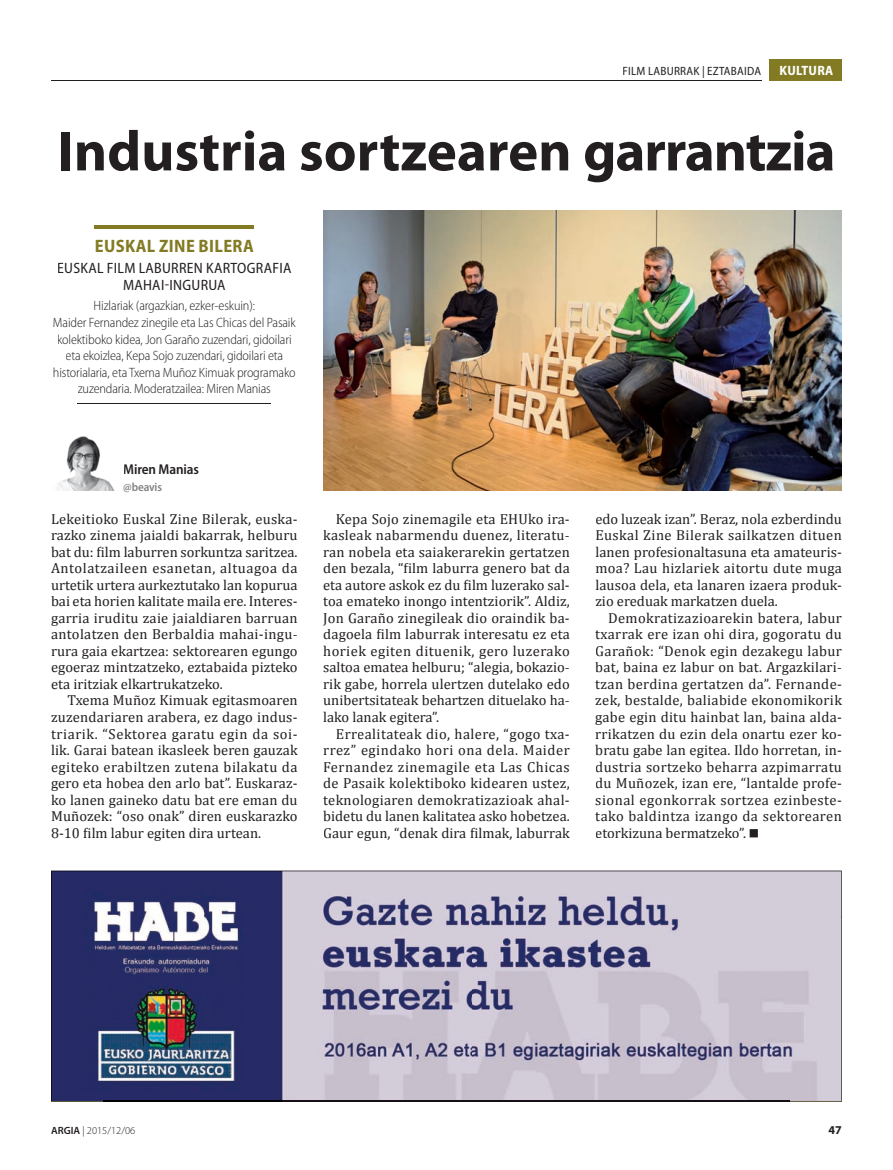
<style>
.page{position:relative;width:893px;height:1170px;background:#fff}
.page>*{position:absolute;margin:0;border:0;box-sizing:border-box;transform-origin:0 0}
.t1{font:700 57px "Myriad Pro";color:#231f20}
.t2{font:700 semi-condensed 18px "Myriad Pro";letter-spacing:.02em;color:#827b24}
.t3{font:semi-condensed 15px/16.5px "Myriad Pro";letter-spacing:.02em;color:#231f20;text-align:center}
.t4{font:14.55px/16.5px "Cambria";color:#231f20;text-align:justify}
.t5{font:600 semi-condensed 14.25px "Myriad Pro";letter-spacing:-.01em;color:#231f20}
.t6{font:300 semi-condensed 13.5px/16.5px "Myriad Pro";letter-spacing:-.01em;color:#231f20;text-align:center}
.t7{font:700 semi-condensed 13.5px "Myriad Pro";letter-spacing:.02em;color:#fff}
.t8{font:semi-condensed 12px "Myriad Pro";letter-spacing:.02em;color:#231f20}
.t9{font:600 semi-condensed 12px "Myriad Pro";letter-spacing:-.01em;color:#808285}
.t10{font:700 12px "Myriad Pro";color:#231f20}
.t11{font:300 10.5px "Myriad Pro";color:#231f20}
.s1{font-weight:600}
</style>
<div class="page">
<hr style="left:51px;top:80px;width:710px;height:1px;background:#231f20">
<img style="left:104px;top:917px;width:685px;height:183px">
<img style="left:51px;top:917px;width:53px;height:184px">
<img style="left:789px;top:917px;width:53px;height:184px">
<img style="left:103px;top:1100px;width:687px;height:2px">
<img style="left:51px;top:870px;width:791px;height:47px">
<hr style="left:95px;top:225px;width:159px;height:3px;background:#827b24">
<hr style="left:78px;top:403px;width:193px;height:1px;background:#231f20">
<img style="left:57px;top:436px;width:58px;height:55px">
<div style="left:770px;top:60px;width:72px;height:21px;background:#827b24"></div>
<img style="left:323px;top:210px;width:519px;height:281px">
<p class="t8" style="left:623px;top:63px;width:140px">FILM LABURRAK | EZTABAIDA</p>
<p class="t7" style="left:779px;top:62px;width:55px">KULTURA</p>
<h1 class="t1" style="left:57px;top:114px;width:780px">Industria sortzearen garrantzia</h1>
<p class="t2" style="left:95px;top:235px;width:160px">EUSKAL ZINE BILERA</p>
<p class="t3" style="left:57px;top:260px;width:236px">EUSKAL FILM LABURREN KARTOGRAFIA<br>MAHAI-INGURUA</p>
<p class="t6" style="left:53px;top:297px;width:244px">Hizlariak (argazkian, ezker-eskuin):<br>Maider Fernandez zinegile eta Las Chicas del Pasaik kolektiboko kidea, Jon Garaño zuzendari, gidoilari eta ekoizlea, Kepa Sojo zuzendari, gidoilari eta historialaria, eta Txema Muñoz Kimuak programako zuzendaria. Moderatzailea: Miren Manias</p>
<p class="t5" style="left:123px;top:460px;width:77px">Miren Manias</p>
<p class="t9" style="left:123px;top:479px;width:40px">@beavis</p>
<p class="t4" style="left:51px;top:510px;width:248px">Lekeitioko Euskal Zine Bilerak, euska&shy;razko zinema jaialdi bakarrak, helburu bat du: film laburren sorkuntza saritzea.<br>Antolatzaileen esanetan, altuagoa da urtetik urtera aurkeztutako lan kopurua bai eta horien kalitate maila ere. Interes&shy;garria iruditu zaie jaialdiaren barruan antolatzen den Berbaldia mahai-ingu&shy;rura gaia ekartzea: sektorearen egungo egoeraz mintzatzeko, eztabaida pizteko eta iritziak elkartrukatzeko.</p>
<p class="t4" style="left:51px;top:692px;width:248px;text-indent:17px">Txema Muñoz Kimuak egitasmoaren zuzendariaren arabera, ez dago indus&shy;triarik. “Sektorea garatu egin da soi&shy;lik. Garai batean ikasleek beren gauzak egiteko erabiltzen zutena bilakatu da gero eta hobea den arlo bat”. Euskaraz&shy;ko lanen gaineko datu bat ere eman du Muñozek: “oso onak” diren euskarazko 8-10 film labur egiten dira urtean.</p>
<p class="t4" style="left:323px;top:510px;width:248px;text-indent:13px">Kepa Sojo zinemagile eta EHUko ira&shy;kasleak nabarmendu duenez, literatu&shy;ran nobela eta saiakerarekin gertatzen den bezala, “film laburra genero bat da eta autore askok ez du film luzerako sal&shy;toa emateko inongo intentziorik”. Aldiz, Jon Garaño zinegileak dio oraindik ba&shy;dagoela film laburrak interesatu ez eta horiek egiten dituenik, gero luzerako saltoa ematea helburu; “alegia, bokazio&shy;rik gabe, horrela ulertzen dutelako edo unibertsitateak behartzen dituelako ha&shy;lako lanak egitera”.</p>
<p class="t4" style="left:323px;top:725px;width:248px;text-indent:13px">Errealitateak dio, halere, “gogo txa&shy;rrez” egindako hori ona dela. Maider Fernandez zinemagile eta Las Chicas de Pasaik kolektiboko kidearen ustez, teknologiaren demokratizazioak ahal&shy;bidetu du lanen kalitatea asko hobetzea.<br>Gaur egun, “denak dira filmak, laburrak</p>
<p class="t4" style="left:595px;top:510px;width:248px">edo luzeak izan”. Beraz, nola ezberdindu Euskal Zine Bilerak sailkatzen dituen lanen profesionaltasuna eta amateuris&shy;moa? Lau hizlariek aitortu dute muga lausoa dela, eta lanaren izaera produk&shy;zio ereduak markatzen duela.</p>
<p class="t4" style="left:595px;top:609px;width:248px;text-indent:13px">Demokratizazioarekin batera, labur txarrak ere izan ohi dira, gogoratu du Garañok: “Denok egin dezakegu labur bat, baina ez labur on bat. Argazkilari&shy;tzan berdina gertatzen da”. Fernande&shy;zek, bestalde, baliabide ekonomikorik gabe egin ditu hainbat lan, baina alda&shy;rrikatzen du ezin dela onartu ezer ko&shy;bratu gabe lan egitea. Ildo horretan, in&shy;dustria sortzeko beharra azpimarratu du Muñozek, izan ere, “lantalde profe&shy;sional egonkorrak sortzea ezinbeste&shy;tako baldintza izango da sektorearen etorkizuna bermatzeko”. ■</p>
<p class="t11" style="left:51px;top:1123px;width:86px"><span class="s1">ARGIA</span> | 2015/12/06</p>
<p class="t10" style="left:829px;top:1122px;width:15px">47</p>
</div>
